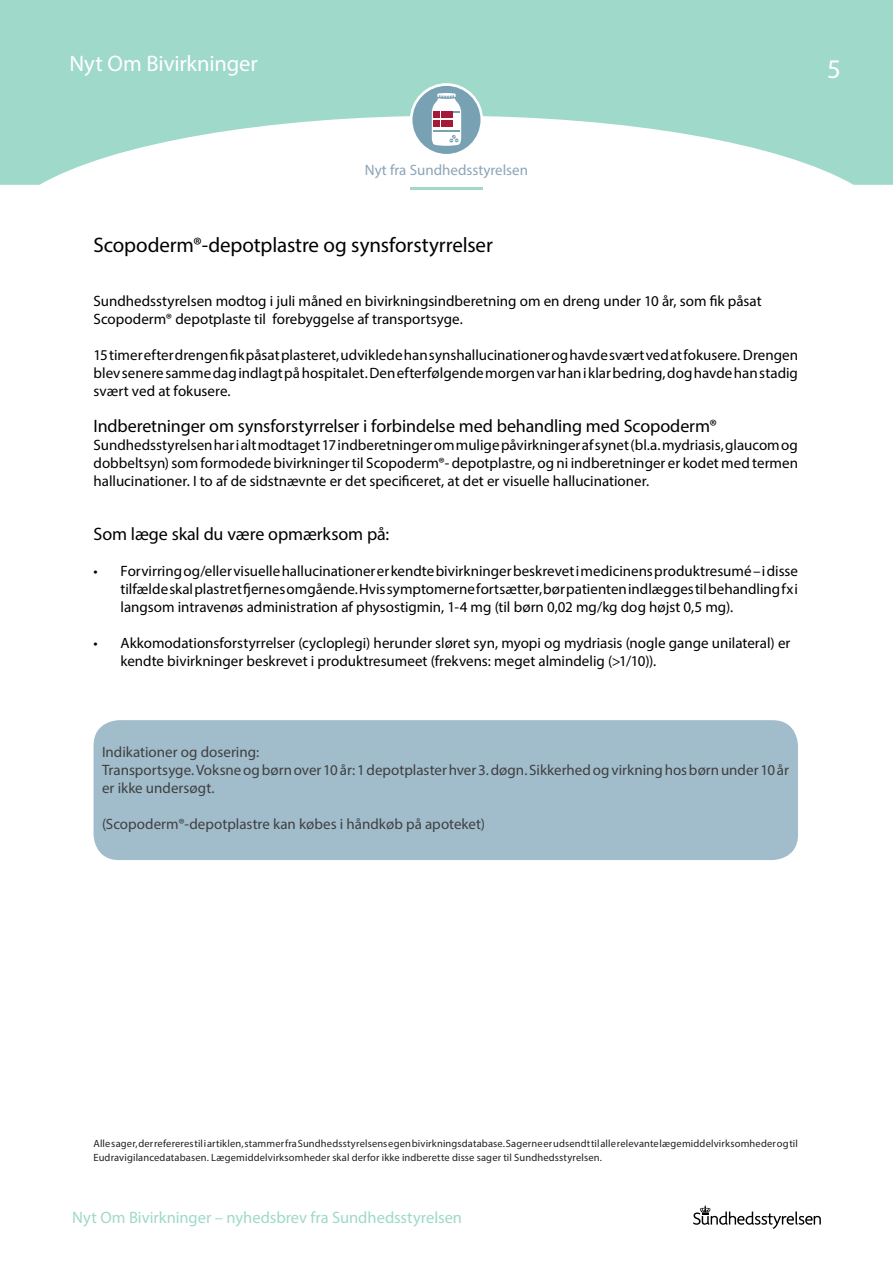
<style>
.page{position:relative;width:893px;height:1263px;background:#fff}
.page>*{position:absolute;margin:0;border:0;box-sizing:border-box;transform-origin:0 0}
.t1{font:27px "Myriad Pro";color:#fff}
.t2{font:22.5px "Myriad Pro";letter-spacing:-.005em;color:#fff}
.Indhold_sidetal{font:21px "Myriad Pro";letter-spacing:-.005em;color:#000}
.Indhold_sidetal-2{font:18px "Myriad Pro";letter-spacing:-.005em;color:#000}
.t3{font:16.5px "Myriad Pro";color:#9ed9ca}
.Indhold_sidetal-3{font:15px/18px "Myriad Pro";color:#000}
.overskrift3{font:15px "Myriad Pro";color:#8ca4b7}
.punkt_opstilling{font:10.5px/13.5px "Myriad Pro";letter-spacing:.015em;color:#231f20}
</style>
<div class="page">
<svg style="left:0;top:0;width:893px;height:185px;fill:#9ed9ca"></svg>
<svg style="left:693px;top:1205px;width:128px;height:24px"></svg>
<div style="left:94px;top:720px;width:704px;height:140px;background:#a1bccb;border-radius:26px"></div>
<svg style="left:410px;top:83px;width:73px;height:73px"></svg>
<div style="left:412px;top:86px;width:68px;height:68px;background:#79a1b4;border-radius:50%"></div>
<svg style="left:432px;top:93px;width:29px;height:53px"></svg>
<div style="left:433px;top:111px;width:7px;height:7px;background:#a31b38"></div>
<div style="left:442px;top:111px;width:11px;height:7px;background:#a31b38"></div>
<div style="left:433px;top:120px;width:7px;height:7px;background:#a31b38"></div>
<div style="left:442px;top:120px;width:11px;height:7px;background:#a31b38"></div>
<hr style="left:410px;top:187px;width:73px;height:3px;background:#9ed9ca">
<h2 class="t2" style="left:70px;top:49px;width:190px">Nyt Om Bivirkninger</h2>
<h1 class="t1" style="left:827px;top:52px;width:15px">5</h1>
<p class="overskrift3" style="left:365px;top:160px;width:165px">Nyt fra Sundhedsstyrelsen</p>
<p class="Indhold_sidetal" style="left:94px;top:232px;width:401px">Scopoderm®-depotplastre og synsforstyrrelser</p>
<p class="Indhold_sidetal-3" style="left:94px;top:292px;width:670px">Sundhedsstyrelsen modtog i juli måned en bivirkningsindberetning om en dreng under 10 år, som fik påsat<br>Scopoderm® depotplaste til forebyggelse af transportsyge.</p>
<p class="Indhold_sidetal-3" style="left:94px;top:346px;width:706px;text-align:justify">15 timer efter drengen fik påsat plasteret, udviklede han synshallucinationer og havde svært ved at fokusere. Drengen blev senere samme dag indlagt på hospitalet. Den efterfølgende morgen var han i klar bedring, dog havde han stadig svært ved at fokusere.</p>
<p class="Indhold_sidetal-2" style="left:94px;top:415px;width:625px">Indberetninger om synsforstyrrelser i forbindelse med behandling med Scopoderm®</p>
<p class="Indhold_sidetal-3" style="left:94px;top:436px;width:706px;text-align:justify">Sundhedsstyrelsen har i alt modtaget 17 indberetninger om mulige påvirkninger af synet (bl.a. mydriasis, glaucom og dobbeltsyn) som formodede bivirkninger til Scopoderm®- depotplastre, og ni indberetninger er kodet med termen hallucinationer. I to af de sidstnævnte er det specificeret, at det er visuelle hallucinationer.</p>
<p class="Indhold_sidetal-2" style="left:94px;top:523px;width:297px">Som læge skal du være opmærksom på:</p>
<p class="Indhold_sidetal-3" style="left:121px;top:562px;width:679px;text-align:justify;text-indent:-27px">• Forvirring og/eller visuelle hallucinationer er kendte bivirkninger beskrevet i medicinens produktresumé – i disse tilfælde skal plastret fjernes omgående. Hvis symptomerne fortsætter, bør patienten indlægges til behandling fx i langsom intravenøs administration af physostigmin, 1-4 mg (til børn 0,02 mg/kg dog højst 0,5 mg).</p>
<p class="Indhold_sidetal-3" style="left:121px;top:634px;width:671px;text-indent:-27px">• Akkomodationsforstyrrelser (cycloplegi) herunder sløret syn, myopi og mydriasis (nogle gange unilateral) er kendte bivirkninger beskrevet i produktresumeet (frekvens: meget almindelig (&gt;1/10)).</p>
<p class="Indhold_sidetal-3" style="left:102px;top:743px;width:688px">Indikationer og dosering:<br>Transportsyge. Voksne og børn over 10 år: 1 depotplaster hver 3. døgn. Sikkerhed og virkning hos børn under 10 år er ikke undersøgt.</p>
<p class="Indhold_sidetal-3" style="left:102px;top:815px;width:384px">(Scopoderm®-depotplastre kan købes i håndkøb på apoteket)</p>
<p class="punkt_opstilling" style="left:94px;top:1136px;width:706px">Alle sager, der refereres til i artiklen, stammer fra Sundhedsstyrelsens egen bivirkningsdatabase. Sagerne er udsendt til alle relevante lægemiddelvirksomheder og til<br>Eudravigilancedatabasen. Lægemiddelvirksomheder skal derfor ikke indberette disse sager til Sundhedsstyrelsen.</p>
<p class="t3" style="left:72px;top:1207px;width:391px">Nyt Om Bivirkninger – nyhedsbrev fra Sundhedsstyrelsen</p>
</div>
